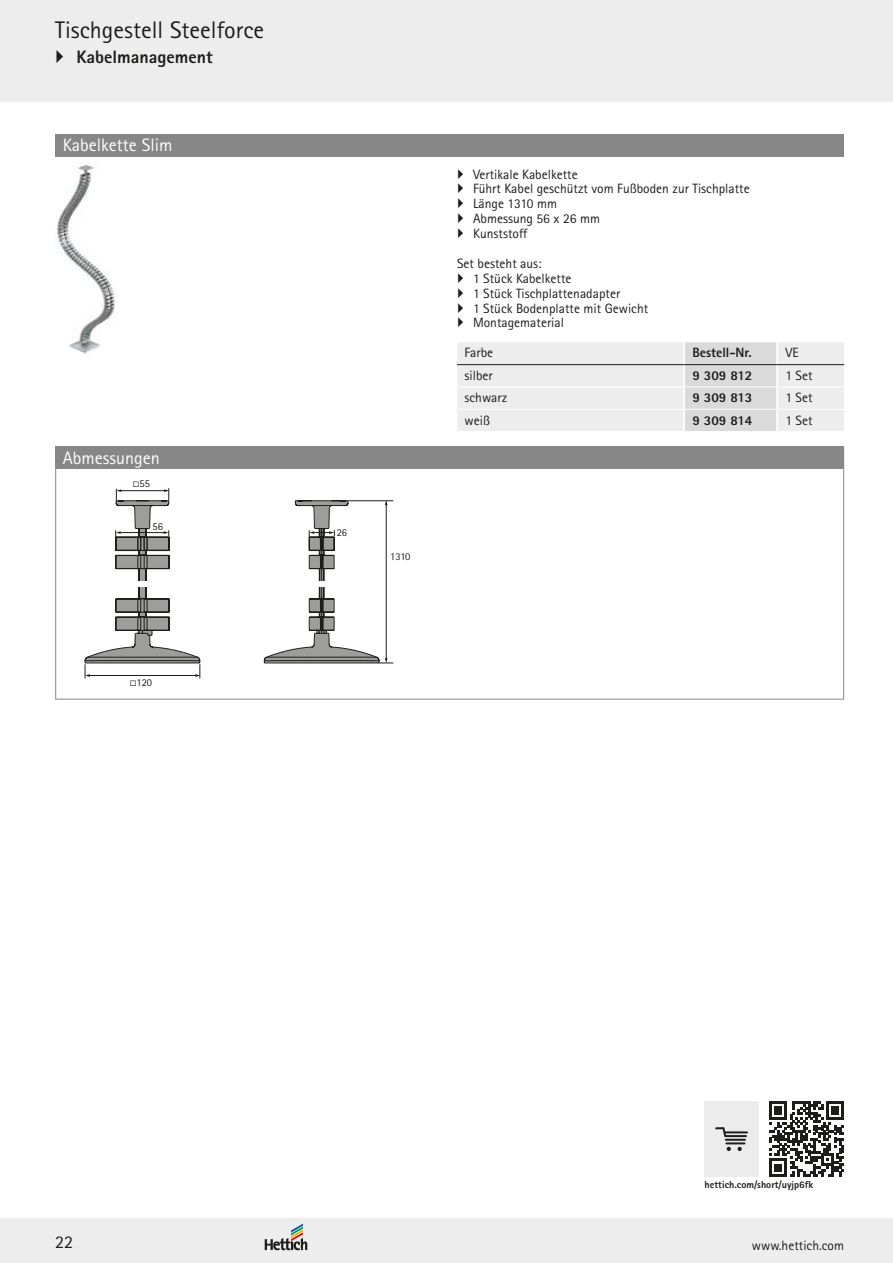
<style>
.page{position:relative;width:893px;height:1263px;background:#fff}
.page>*{position:absolute;margin:0;border:0;box-sizing:border-box;transform-origin:0 0}
.t1{font:24px "Rotis Sans Serif Pro Cyr";color:#1d1d1b}
.t2{font:18px "Rotis Sans Serif Pro Cyr";color:#fff}
.t3{font:800 18px "Rotis Sans Serif Pro Cyr";color:#1d1d1b}
.t4{font:18px "Rotis Sans Serif";color:#1d1d1b}
.t5{font:13.5px/14.9px "Rotis Sans Serif Pro Cyr";color:#1d1d1b}
.t6{font:800 13.5px "Rotis Sans Serif Pro Cyr";color:#1d1d1b}
.t7{font:13.5px "Rotis Sans Serif";color:#1d1d1b}
.t8{font:10.5px "Rotis Sans Serif";color:#1d1d1b}
.t9{font:800 10.05px "Rotis Sans Serif Pro Cyr";color:#1d1d1b}
</style>
<div class="page">
<div style="left:0;top:0;width:893px;height:102px;background:#ededed"></div>
<div style="left:0;top:1218px;width:893px;height:45px;background:#ededed"></div>
<svg style="left:265px;top:1224px;width:42px;height:26px"></svg>
<svg style="left:769px;top:1102px;width:75px;height:74px"></svg>
<div style="left:705px;top:1101px;width:54px;height:76px;background:#ececec"></div>
<hr style="left:725px;top:1139px;width:21px;height:2px;background:#1d1d1b">
<hr style="left:725px;top:1142px;width:20px;height:2px;background:#1d1d1b">
<svg style="left:727px;top:1147px;width:4px;height:4px"></svg>
<svg style="left:737px;top:1147px;width:5px;height:4px"></svg>
<svg style="left:715px;top:1127px;width:33px;height:10px"></svg>
<div style="left:55px;top:134px;width:789px;height:22px;background:#878787"></div>
<img style="left:55px;top:165px;width:60px;height:189px">
<svg style="left:457px;top:342px;width:387px;height:89px;background:#e8e8e8"></svg>
<hr style="left:683px;top:342px;width:2px;height:22px;background:#fff">
<hr style="left:776px;top:342px;width:2px;height:22px;background:#fff">
<hr style="left:683px;top:365px;width:2px;height:22px;background:#fff">
<hr style="left:776px;top:365px;width:2px;height:22px;background:#fff">
<hr style="left:683px;top:387px;width:2px;height:22px;background:#fff">
<hr style="left:776px;top:387px;width:2px;height:22px;background:#fff">
<hr style="left:683px;top:410px;width:2px;height:21px;background:#fff">
<hr style="left:776px;top:410px;width:2px;height:21px;background:#fff">
<hr style="left:457px;top:364px;width:227px;height:1px;background:#1d1d1b">
<hr style="left:684px;top:364px;width:93px;height:1px;background:#1d1d1b">
<hr style="left:777px;top:364px;width:67px;height:1px;background:#1d1d1b">
<hr style="left:457px;top:387px;width:227px;height:1px;background:#fff">
<hr style="left:684px;top:387px;width:93px;height:1px;background:#fff">
<hr style="left:777px;top:387px;width:67px;height:1px;background:#fff">
<hr style="left:457px;top:409px;width:227px;height:1px;background:#fff">
<hr style="left:684px;top:409px;width:93px;height:1px;background:#fff">
<hr style="left:777px;top:409px;width:67px;height:1px;background:#fff">
<div style="left:55px;top:446px;width:789px;height:23px;background:#878787"></div>
<svg style="left:85px;top:488px;width:308px;height:191px"></svg>
<h1 class="t1" style="left:55px;top:16px;width:210px">Tischgestell Steelforce</h1>
<h2 class="t3" style="left:77px;top:46px;width:138px">Kabelmanagement</h2>
<h2 class="t2" style="left:63px;top:135px;width:111px">Kabelkette Slim</h2>
<h2 class="t2" style="left:63px;top:447px;width:98px">Abmessungen</h2>
<p class="t8" style="left:139px;top:478px;width:12px">55</p>
<p class="t8" style="left:153px;top:520px;width:12px">56</p>
<p class="t8" style="left:136px;top:676px;width:17px">120</p>
<p class="t8" style="left:337px;top:526px;width:12px">26</p>
<p class="t8" style="left:390px;top:550px;width:22px">1310</p>
<p class="t5" style="left:473px;top:167px;width:278px">Vertikale Kabelkette<br>Führt Kabel geschützt vom Fußboden zur Tischplatte<br>Länge 1310 mm<br>Abmessung 56 x 26 mm<br>Kunststoff</p>
<p class="t5" style="left:473px;top:256px;width:177px;text-indent:-16px">Set besteht aus:<br>1 Stück Kabelkette<br>1 Stück Tischplattenadapter<br>1 Stück Bodenplatte mit Gewicht<br>Montagematerial</p>
<p class="t5" style="left:465px;top:345px;width:30px">Farbe</p>
<p class="t6" style="left:692px;top:344px;width:61px">Bestell-Nr.</p>
<p class="t5" style="left:785px;top:345px;width:15px">VE</p>
<p class="t5" style="left:465px;top:368px;width:30px">silber</p>
<p class="t6" style="left:692px;top:367px;width:62px">9 309 812</p>
<p class="t5" style="left:785px;top:368px;width:29px">1 Set</p>
<p class="t5" style="left:465px;top:390px;width:44px">schwarz</p>
<p class="t6" style="left:692px;top:389px;width:62px">9 309 813</p>
<p class="t5" style="left:785px;top:390px;width:29px">1 Set</p>
<p class="t5" style="left:465px;top:413px;width:27px">weiß</p>
<p class="t6" style="left:692px;top:411px;width:62px">9 309 814</p>
<p class="t5" style="left:785px;top:413px;width:29px">1 Set</p>
<p class="t9" style="left:705px;top:1178px;width:110px">hettich.com/short/uyjp6fk</p>
<h2 class="t4" style="left:55px;top:1231px;width:19px">22</h2>
<p class="t7" style="left:752px;top:1238px;width:94px">www.hettich.com</p>
</div>
